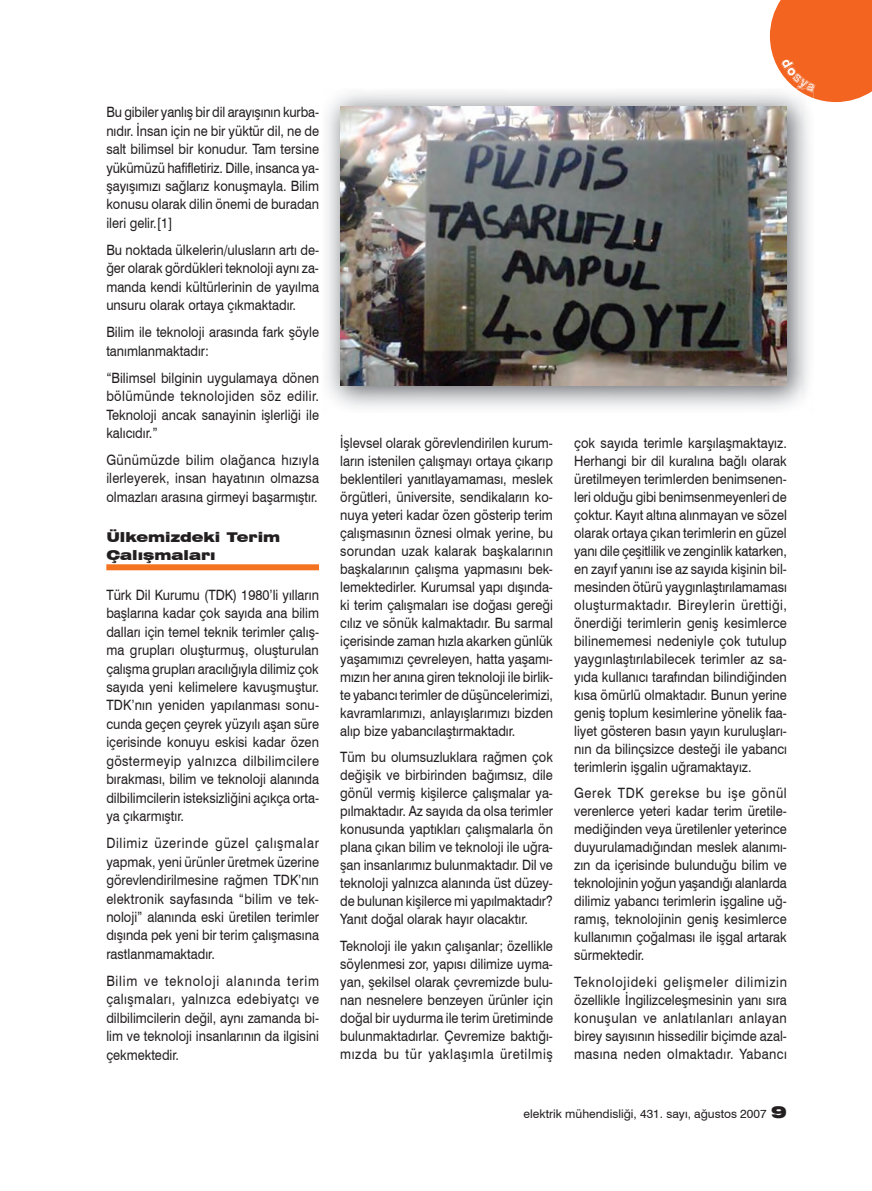
<style>
.page{position:relative;width:872px;height:1191px;background:#fff}
.page>*{position:absolute;margin:0;border:0;box-sizing:border-box;transform-origin:0 0}
.t1{font:14.25px/18px "Swiss 721 BT";color:#231f20;text-align:justify;scale:.9 1}
.t2{font:900 expanded 13.5px/18.5px "Swiss 721 BT";color:#231f20}
.t3{font:12px "Swiss 721 BT";color:#231f20}
.s1{font-weight:900;font-stretch:expanded;font-size:16.5px}
</style>
<div class="page">
<div style="left:106px;top:564px;width:213px;height:6px;background:#f47321"></div>
<img style="left:327px;top:92px;width:482px;height:316px">
<img style="left:340px;top:106px;width:447px;height:279px">
<svg style="left:770px;top:0;width:102px;height:102px;background:#f3773c"></svg>
<p class="t1" style="left:106px;top:103px;width:238px;line-height:18.5px">Bu gibiler yanlış bir dil arayışının kurba&shy;nıdır. İnsan için ne bir yüktür dil, ne de salt bilimsel bir konudur. Tam tersine yükümüzü hafifletiriz. Dille, insanca ya&shy;şayışımızı sağlarız konuşmayla. Bilim konusu olarak dilin önemi de buradan ileri gelir.[1]</p>
<p class="t1" style="left:106px;top:240px;width:238px;line-height:18.5px">Bu noktada ülkelerin/ulusların artı de&shy;ğer olarak gördükleri teknoloji aynı za&shy;manda kendi kültürlerinin de yayılma unsuru olarak ortaya çıkmaktadır.</p>
<p class="t1" style="left:106px;top:323px;width:238px;line-height:18.5px">Bilim ile teknoloji arasında fark şöyle tanımlanmaktadır:</p>
<p class="t1" style="left:106px;top:368px;width:238px;line-height:18.5px">“Bilimsel bilginin uygulamaya dönen bölümünde teknolojiden söz edilir.<br>Teknoloji ancak sanayinin işlerliği ile kalıcıdır.”</p>
<p class="t1" style="left:106px;top:450px;width:238px;line-height:18.5px">Günümüzde bilim olağanca hızıyla ilerleyerek, insan hayatının olmazsa olmazları arasına girmeyi başarmıştır.</p>
<p class="t2" style="left:106px;top:527px;width:175px">Ülkemizdeki Terim<br>Çalışmaları</p>
<p class="t1" style="left:106px;top:585px;width:238px;line-height:18.5px">Türk Dil Kurumu (TDK) 1980’li yılların başlarına kadar çok sayıda ana bilim dalları için temel teknik terimler çalış&shy;ma grupları oluşturmuş, oluşturulan çalışma grupları aracılığıyla dilimiz çok sayıda yeni kelimelere kavuşmuştur.<br>TDK’nın yeniden yapılanması sonu&shy;cunda geçen çeyrek yüzyılı aşan süre içerisinde konuyu eskisi kadar özen göstermeyip yalnızca dilbilimcilere bırakması, bilim ve teknoloji alanında dilbilimcilerin isteksizliğini açıkça orta&shy;ya çıkarmıştır.</p>
<p class="t1" style="left:106px;top:833px;width:238px;line-height:18.5px">Dilimiz üzerinde güzel çalışmalar yapmak, yeni ürünler üretmek üzerine görevlendirilmesine rağmen TDK’nın elektronik sayfasında “bilim ve tek&shy;noloji” alanında eski üretilen terimler dışında pek yeni bir terim çalışmasına rastlanmamaktadır.</p>
<p class="t1" style="left:106px;top:971px;width:238px;line-height:18.5px">Bilim ve teknoloji alanında terim çalışmaları, yalnızca edebiyatçı ve dilbilimcilerin değil, aynı zamanda bi&shy;lim ve teknoloji insanlarının da ilgisini çekmektedir.</p>
<p class="t1" style="left:340px;top:433px;width:238px">İşlevsel olarak görevlendirilen kurum&shy;ların istenilen çalışmayı ortaya çıkarıp beklentileri yanıtlayamaması, meslek örgütleri, üniversite, sendikaların ko&shy;nuya yeteri kadar özen gösterip terim çalışmasının öznesi olmak yerine, bu sorundan uzak kalarak başkalarının başkalarının çalışma yapmasını bek&shy;lemektedirler. Kurumsal yapı dışında&shy;ki terim çalışmaları ise doğası gereği cılız ve sönük kalmaktadır. Bu sarmal içerisinde zaman hızla akarken günlük yaşamımızı çevreleyen, hatta yaşamı&shy;mızın her anına giren teknoloji ile birlik&shy;te yabancı terimler de düşüncelerimizi, kavramlarımızı, anlayışlarımızı bizden alıp bize yabancılaştırmaktadır.</p>
<p class="t1" style="left:340px;top:748px;width:238px">Tüm bu olumsuzluklara rağmen çok değişik ve birbirinden bağımsız, dile gönül vermiş kişilerce çalışmalar ya&shy;pılmaktadır. Az sayıda da olsa terimler konusunda yaptıkları çalışmalarla ön plana çıkan bilim ve teknoloji ile uğra&shy;şan insanlarımız bulunmaktadır. Dil ve teknoloji yalnızca alanında üst düzey&shy;de bulunan kişilerce mi yapılmaktadır?<br>Yanıt doğal olarak hayır olacaktır.</p>
<p class="t1" style="left:340px;top:936px;width:238px">Teknoloji ile yakın çalışanlar; özellikle söylenmesi zor, yapısı dilimize uyma&shy;yan, şekilsel olarak çevremizde bulu&shy;nan nesnelere benzeyen ürünler için doğal bir uydurma ile terim üretiminde bulunmaktadırlar. Çevremize baktığı&shy;mızda bu tür yaklaşımla üretilmiş</p>
<p class="t1" style="left:574px;top:433px;width:238px">çok sayıda terimle karşılaşmaktayız.<br>Herhangi bir dil kuralına bağlı olarak üretilmeyen terimlerden benimsenen&shy;leri olduğu gibi benimsenmeyenleri de çoktur. Kayıt altına alınmayan ve sözel olarak ortaya çıkan terimlerin en güzel yanı dile çeşitlilik ve zenginlik katarken, en zayıf yanını ise az sayıda kişinin bil&shy;mesinden ötürü yaygınlaştırılamaması oluşturmaktadır. Bireylerin ürettiği, önerdiği terimlerin geniş kesimlerce bilinememesi nedeniyle çok tutulup yaygınlaştırılabilecek terimler az sa&shy;yıda kullanıcı tarafından bilindiğinden kısa ömürlü olmaktadır. Bunun yerine geniş toplum kesimlerine yönelik faa&shy;liyet gösteren basın yayın kuruluşları&shy;nın da bilinçsizce desteği ile yabancı terimlerin işgalin uğramaktayız.</p>
<p class="t1" style="left:574px;top:784px;width:238px">Gerek TDK gerekse bu işe gönül verenlerce yeteri kadar terim üretile&shy;mediğinden veya üretilenler yeterince duyurulamadığından meslek alanımı&shy;zın da içerisinde bulunduğu bilim ve teknolojinin yoğun yaşandığı alanlarda dilimiz yabancı terimlerin işgaline uğ&shy;ramış, teknolojinin geniş kesimlerce kullanımın çoğalması ile işgal artarak sürmektedir.</p>
<p class="t1" style="left:574px;top:972px;width:238px">Teknolojideki gelişmeler dilimizin özellikle İngilizceleşmesinin yanı sıra konuşulan ve anlatılanları anlayan birey sayısının hissedilir biçimde azal&shy;masına neden olmaktadır. Yabancı</p>
<p class="t3" style="left:523px;top:1106px;width:265px">elektrik mühendisliği, 431. sayı, ağustos 2007 <span class="s1">9</span></p>
</div>
